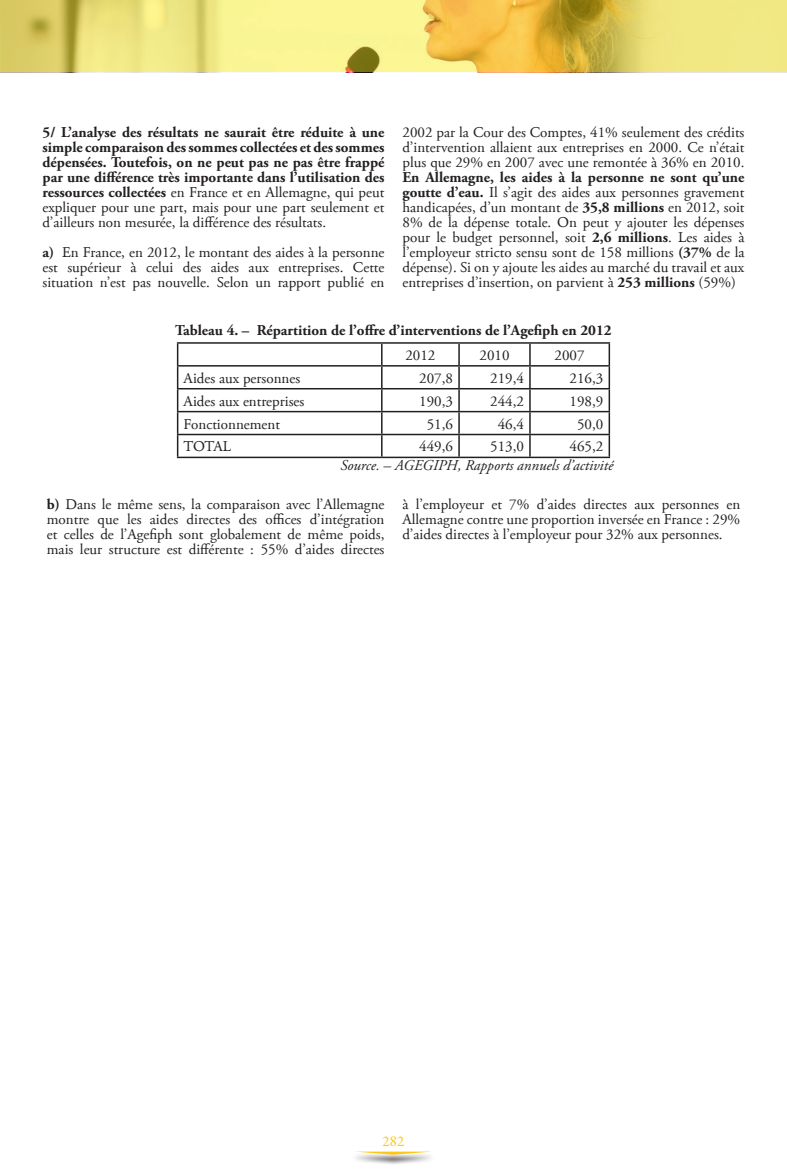
<style>
.page{position:relative;width:787px;height:1170px;background:#fff}
.page>*{position:absolute;margin:0;border:0;box-sizing:border-box;transform-origin:0 0}
.t1{font:15px/15px "Adobe Garamond Pro";color:#231f20;text-align:justify}
.t2{font:700 15px/15px "Adobe Garamond Pro";color:#231f20;text-align:justify}
.t3{font:italic 15px "Adobe Garamond Pro";color:#231f20}
.t4{font:15px "Garamond Premr Pro";color:#fec713}
.s1{font-weight:400}
.s2{font-weight:700}
</style>
<div class="page">
<svg style="left:356px;top:1154px;width:75px;height:10px"></svg>
<svg style="left:356px;top:1151px;width:75px;height:3px"></svg>
<svg style="left:0;top:0;width:787px;height:72px"></svg>
<hr style="left:177px;top:342px;width:205px;height:2px;background:#231f20">
<hr style="left:382px;top:342px;width:77px;height:2px;background:#231f20">
<hr style="left:459px;top:342px;width:71px;height:2px;background:#231f20">
<hr style="left:458px;top:344px;width:2px;height:21px;background:#231f20">
<hr style="left:530px;top:342px;width:80px;height:2px;background:#231f20">
<hr style="left:608px;top:344px;width:2px;height:21px;background:#231f20">
<hr style="left:177px;top:365px;width:205px;height:1px;background:#231f20">
<hr style="left:382px;top:365px;width:77px;height:1px;background:#231f20">
<hr style="left:459px;top:365px;width:71px;height:1px;background:#231f20">
<hr style="left:458px;top:366px;width:2px;height:22px;background:#231f20">
<hr style="left:530px;top:365px;width:80px;height:1px;background:#231f20">
<hr style="left:608px;top:366px;width:2px;height:22px;background:#231f20">
<hr style="left:177px;top:388px;width:205px;height:1px;background:#231f20">
<hr style="left:382px;top:388px;width:77px;height:1px;background:#231f20">
<hr style="left:459px;top:388px;width:71px;height:1px;background:#231f20">
<hr style="left:458px;top:389px;width:2px;height:22px;background:#231f20">
<hr style="left:530px;top:388px;width:80px;height:1px;background:#231f20">
<hr style="left:608px;top:389px;width:2px;height:22px;background:#231f20">
<hr style="left:177px;top:411px;width:205px;height:1px;background:#231f20">
<hr style="left:382px;top:411px;width:77px;height:1px;background:#231f20">
<hr style="left:459px;top:411px;width:71px;height:1px;background:#231f20">
<hr style="left:458px;top:412px;width:2px;height:22px;background:#231f20">
<hr style="left:530px;top:411px;width:80px;height:1px;background:#231f20">
<hr style="left:608px;top:412px;width:2px;height:22px;background:#231f20">
<hr style="left:177px;top:434px;width:205px;height:1px;background:#231f20">
<svg style="left:177px;top:344px;width:1px;height:112px"></svg>
<hr style="left:382px;top:434px;width:77px;height:1px;background:#231f20">
<svg style="left:381px;top:344px;width:1px;height:112px"></svg>
<hr style="left:459px;top:434px;width:71px;height:1px;background:#231f20">
<hr style="left:458px;top:435px;width:2px;height:21px;background:#231f20">
<hr style="left:530px;top:434px;width:80px;height:1px;background:#231f20">
<svg style="left:529px;top:344px;width:1px;height:112px"></svg>
<hr style="left:608px;top:435px;width:2px;height:21px;background:#231f20">
<hr style="left:177px;top:456px;width:205px;height:2px;background:#231f20">
<hr style="left:382px;top:456px;width:77px;height:2px;background:#231f20">
<hr style="left:459px;top:456px;width:71px;height:2px;background:#231f20">
<hr style="left:530px;top:456px;width:80px;height:2px;background:#231f20">
<p class="t2" style="left:43px;top:125px;width:343px">5/ L’analyse des résultats ne saurait être réduite à une simple comparaison des sommes collectées et des sommes dépensées. Toutefois, on ne peut pas ne pas être frappé par une différence très importante dans l’utilisation des ressources collectées <span class="s1">en France et en Allemagne, qui peut expliquer pour une part, mais pour une part seulement et d’ailleurs non mesurée, la différence des résultats.</span></p>
<p class="t1" style="left:43px;top:245px;width:343px"><span class="s2">a)</span> En France, en 2012, le montant des aides à la personne est supérieur à celui des aides aux entreprises. Cette situation n’est pas nouvelle. Selon un rapport publié en</p>
<p class="t1" style="left:402px;top:125px;width:343px">2002 par la Cour des Comptes, 41% seulement des crédits d’intervention allaient aux entreprises en 2000. Ce n’était plus que 29% en 2007 avec une remontée à 36% en 2010.</p>
<p class="t1" style="left:402px;top:170px;width:343px"><span class="s2">En Allemagne, les aides à la personne ne sont qu’une goutte d’eau.</span> Il s’agit des aides aux personnes gravement handicapées, d’un montant de <span class="s2">35,8 millions</span> en 2012, soit 8% de la dépense totale. On peut y ajouter les dépenses pour le budget personnel, soit <span class="s2">2,6 millions</span>. Les aides à l’employeur stricto sensu sont de 158 millions <span class="s2">(37%</span> de la dépense). Si on y ajoute les aides au marché du travail et aux entreprises d’insertion, on parvient à <span class="s2">253 millions</span> (59%)</p>
<p class="t2" style="left:175px;top:323px;width:438px">Tableau 4. – Répartition de l’offre d’interventions de l’Agefiph en 2012</p>
<p class="t1" style="left:405px;top:348px;width:31px">2012</p>
<p class="t1" style="left:479px;top:348px;width:31px">2010</p>
<p class="t1" style="left:554px;top:348px;width:31px">2007</p>
<p class="t1" style="left:184px;top:371px;width:118px">Aides aux personnes</p>
<p class="t1" style="left:419px;top:371px;width:35px">207,8</p>
<p class="t1" style="left:490px;top:371px;width:35px">219,4</p>
<p class="t1" style="left:569px;top:371px;width:35px">216,3</p>
<p class="t1" style="left:184px;top:394px;width:122px">Aides aux entreprises</p>
<p class="t1" style="left:419px;top:394px;width:35px">190,3</p>
<p class="t1" style="left:490px;top:394px;width:35px">244,2</p>
<p class="t1" style="left:569px;top:394px;width:35px">198,9</p>
<p class="t1" style="left:184px;top:417px;width:98px">Fonctionnement</p>
<p class="t1" style="left:427px;top:417px;width:28px">51,6</p>
<p class="t1" style="left:497px;top:417px;width:28px">46,4</p>
<p class="t1" style="left:577px;top:417px;width:28px">50,0</p>
<p class="t1" style="left:184px;top:439px;width:40px">TOTAL</p>
<p class="t1" style="left:419px;top:439px;width:35px">449,6</p>
<p class="t1" style="left:490px;top:439px;width:35px">513,0</p>
<p class="t1" style="left:569px;top:439px;width:35px">465,2</p>
<p class="t3" style="left:340px;top:456px;width:274px">Source. – AGEGIPH, Rapports annuels d’activité</p>
<p class="t1" style="left:47px;top:497px;width:339px"><span class="s2">b)</span> Dans le même sens, la comparaison avec l’Allemagne montre que les aides directes des offices d’intégration et celles de l’Agefiph sont globalement de même poids, mais leur structure est différente : 55% d’aides directes</p>
<p class="t1" style="left:402px;top:497px;width:339px">à l’employeur et 7% d’aides directes aux personnes en Allemagne contre une proportion inversée en France : 29% d’aides directes à l’employeur pour 32% aux personnes.</p>
<p class="t4" style="left:382px;top:1132px;width:23px">282</p>
</div>
